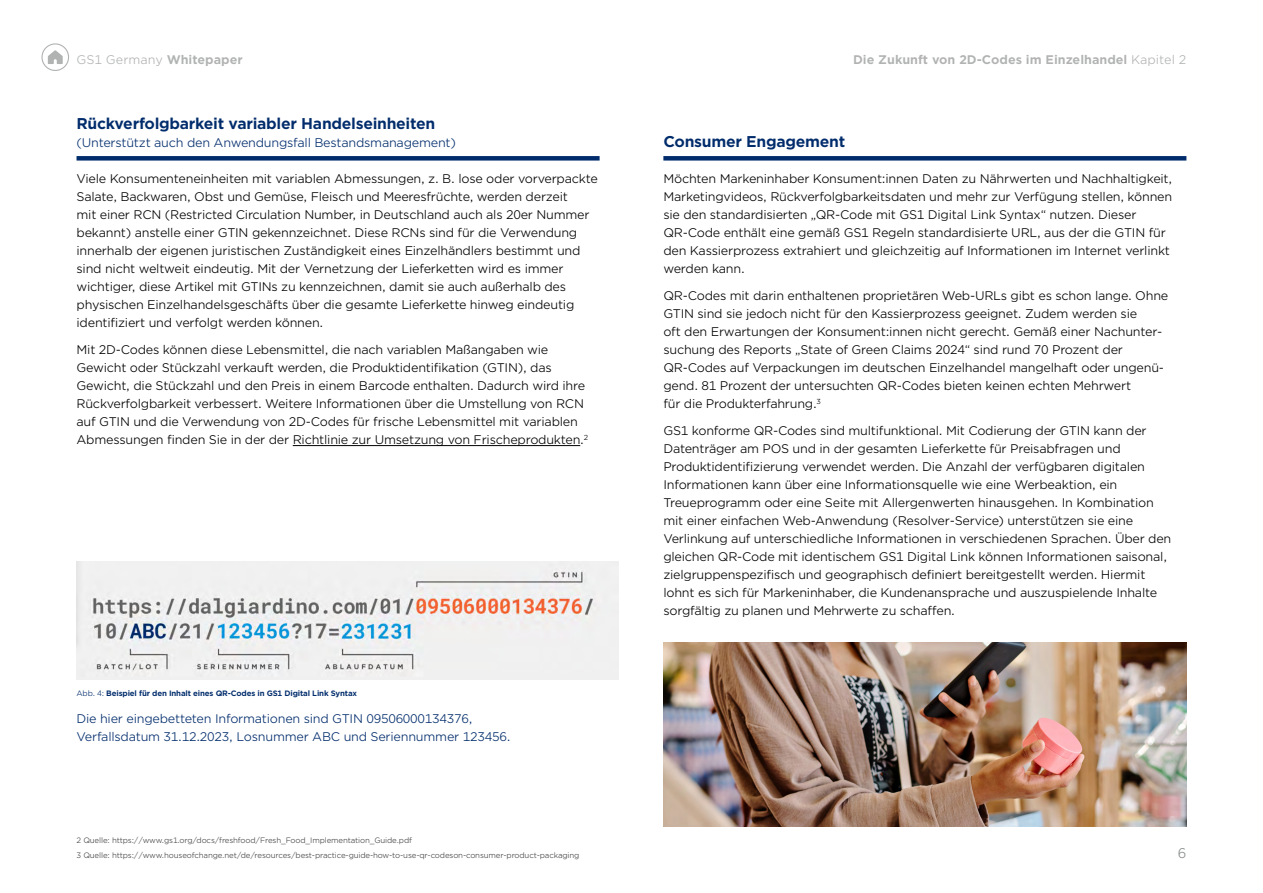
<style>
.page{position:relative;width:1263px;height:893px;background:#fff}
.page>*{position:absolute;margin:0;border:0;box-sizing:border-box;transform-origin:0 0}
.t1{font:700 15px "Gotham Office";letter-spacing:-.02em;color:#002c6c}
.t2{font:13.5px "Gotham Office";color:#888b8d}
.t3{font:12px/18px "Gotham Office";letter-spacing:-.02em;color:#000}
.t4{font:12px/18px "Gotham Office";letter-spacing:-.02em;color:#002c6c}
.t5{font:700 12px "Gotham Office";color:#b1b3b3}
.t6{font:12px "Gotham Office";color:#b1b3b3}
.t7{font:7.5px/15px "Gotham Office";letter-spacing:-.02em;color:#454545}
.t8{font:700 7.5px "Gotham Office";letter-spacing:-.02em;color:#002c6c}
.s1{font-weight:700}
.s2{font-weight:400}
</style>
<div class="page">
<svg style="left:48px;top:50px;width:15px;height:14px"></svg>
<div style="left:41px;top:43px;width:28px;height:28px;border:1px solid #b1b3b3;border-radius:50%"></div>
<div style="left:77px;top:156px;width:523px;height:5px;background:#002c6c"></div>
<hr style="left:293px;top:445px;width:287px;height:1px;background:#000">
<div style="left:663px;top:156px;width:523px;height:5px;background:#002c6c"></div>
<img style="left:77px;top:561px;width:542px;height:119px">
<img style="left:663px;top:642px;width:523px;height:185px">
<p class="t6" style="left:77px;top:51px;width:168px">GS1 Germany <span class="s1">Whitepaper</span></p>
<p class="t1" style="left:77px;top:113px;width:360px">Rückverfolgbarkeit variabler Handelseinheiten</p>
<p class="t4" style="left:77px;top:133px;width:381px">(Unterstützt auch den Anwendungsfall Bestandsmanagement)</p>
<p class="t3" style="left:77px;top:169px;width:523px">Viele Konsumenteneinheiten mit variablen Abmessungen, z. B. lose oder vorverpackte Salate, Backwaren, Obst und Gemüse, Fleisch und Meeresfrüchte, werden derzeit<br>mit einer RCN (Restricted Circulation Number, in Deutschland auch als 20er Nummer bekannt) anstelle einer GTIN gekennzeichnet. Diese RCNs sind für die Verwendung innerhalb der eigenen juristischen Zuständigkeit eines Einzelhändlers bestimmt und sind nicht weltweit eindeutig. Mit der Vernetzung der Lieferketten wird es immer wichtiger, diese Artikel mit GTINs zu kennzeichnen, damit sie auch außerhalb des physischen Einzelhandelsgeschäfts über die gesamte Lieferkette hinweg eindeutig identifiziert und verfolgt werden können.</p>
<p class="t3" style="left:77px;top:340px;width:513px">Mit 2D-Codes können diese Lebensmittel, die nach variablen Maßangaben wie Gewicht oder Stückzahl verkauft werden, die Produktidentifikation (GTIN), das Gewicht, die Stückzahl und den Preis in einem Barcode enthalten. Dadurch wird ihre Rückverfolgbarkeit verbessert. Weitere Informationen über die Umstellung von RCN auf GTIN und die Verwendung von 2D-Codes für frische Lebensmittel mit variablen Abmessungen finden Sie in der der Richtlinie zur Umsetzung von Frischeprodukten.<sup>2</sup></p>
<p class="t8" style="left:77px;top:688px;width:282px"><span class="s2">Abb. 4:</span> Beispiel für den Inhalt eines QR-Codes in GS1 Digital Link Syntax</p>
<p class="t4" style="left:77px;top:709px;width:435px">Die hier eingebetteten Informationen sind GTIN 09506000134376,<br>Verfallsdatum 31.12.2023, Losnummer ABC und Seriennummer 123456.</p>
<p class="t7" style="left:77px;top:833px;width:504px">2 Quelle: https://www.gs1.org/docs/freshfood/Fresh_Food_Implementation_Guide.pdf<br>3 Quelle: https://www.houseofchange.net/de/resources/best-practice-guide-how-to-use-qr-codeson-consumer-product-packaging</p>
<p class="t5" style="left:853px;top:51px;width:335px">Die Zukunft von 2D-Codes im Einzelhandel <span class="s2">Kapitel 2</span></p>
<p class="t1" style="left:663px;top:131px;width:183px">Consumer Engagement</p>
<p class="t3" style="left:663px;top:169px;width:510px">Möchten Markeninhaber Konsument:innen Daten zu Nährwerten und Nachhaltigkeit, Marketingvideos, Rückverfolgbarkeitsdaten und mehr zur Verfügung stellen, können sie den standardisierten „QR-Code mit GS1 Digital Link Syntax“ nutzen. Dieser QR-Code enthält eine gemäß GS1 Regeln standardisierte URL, aus der die GTIN für den Kassierprozess extrahiert und gleichzeitig auf Informationen im Internet verlinkt werden kann.</p>
<p class="t3" style="left:663px;top:286px;width:506px">QR-Codes mit darin enthaltenen proprietären Web-URLs gibt es schon lange. Ohne GTIN sind sie jedoch nicht für den Kassierprozess geeignet. Zudem werden sie<br>oft den Erwartungen der Konsument:innen nicht gerecht. Gemäß einer Nachunter&shy;suchung des Reports „State of Green Claims 2024“ sind rund 70 Prozent der QR-Codes auf Verpackungen im deutschen Einzelhandel mangelhaft oder ungenü&shy;gend. 81 Prozent der untersuchten QR-Codes bieten keinen echten Mehrwert<br>für die Produkterfahrung.<sup>3</sup></p>
<p class="t3" style="left:663px;top:421px;width:509px">GS1 konforme QR-Codes sind multifunktional. Mit Codierung der GTIN kann der Datenträger am POS und in der gesamten Lieferkette für Preisabfragen und Produktidentifizierung verwendet werden. Die Anzahl der verfügbaren digitalen Informationen kann über eine Informationsquelle wie eine Werbeaktion, ein Treueprogramm oder eine Seite mit Allergenwerten hinausgehen. In Kombination mit einer einfachen Web-Anwendung (Resolver-Service) unterstützen sie eine Verlinkung auf unterschiedliche Informationen in verschiedenen Sprachen. Über den gleichen QR-Code mit identischem GS1 Digital Link können Informationen saisonal, zielgruppenspezifisch und geographisch definiert bereitgestellt werden. Hiermit lohnt es sich für Markeninhaber, die Kundenansprache und auszuspielende Inhalte sorgfältig zu planen und Mehrwerte zu schaffen.</p>
<p class="t2" style="left:1178px;top:844px;width:10px">6</p>
</div>
